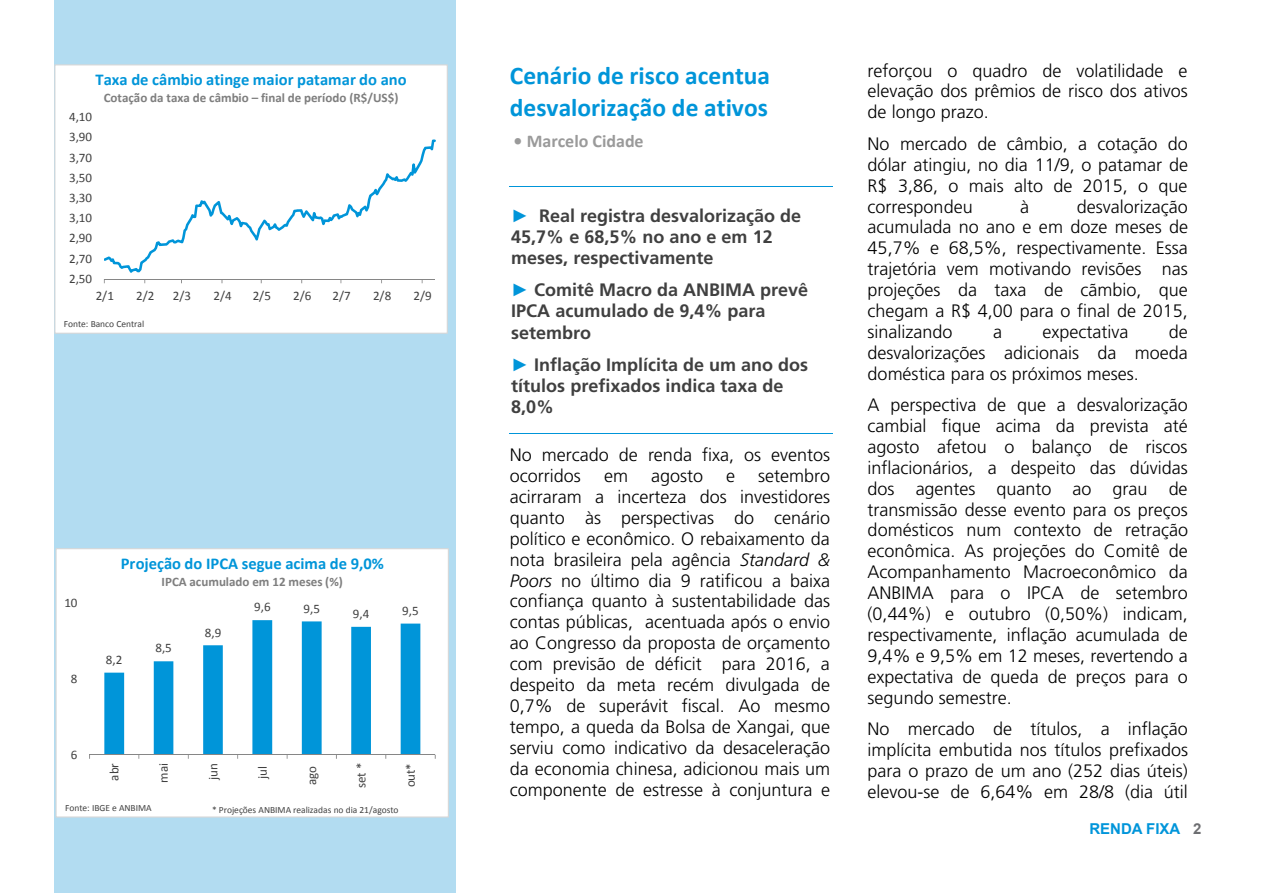
<style>
.page{position:relative;width:1263px;height:893px;background:#fff}
.page>*{position:absolute;margin:0;border:0;box-sizing:border-box;transform-origin:0 0}
.t1{font:700 25.5px/31.2px "Calibri";color:#0095d9}
.t2{font:300 18px/20.9px "Frutiger";color:#000;text-align:justify}
.t3{font:700 18px/21.3px "Frutiger";color:#404040}
.t4{font:700 18px "Calibri";color:#9a9a9a}
.t5{font:700 16.5px "Calibri";color:#0095d9}
.t6{font:700 15px "Arial";color:#0095da}
.t7{font:13.05px "Calibri";color:#404040}
.t8{font:700 13.05px "Calibri";color:#7e7e7e}
.t9{font:9.45px "Calibri";letter-spacing:-.005em;color:#404040}
.s1{font-family:"Arial";font-weight:400;color:#0095d9}
.s2{font-style:italic}
.s3{color:#6d6e71}
</style>
<div class="page">
<div style="left:54px;top:0;width:401px;height:893px;background:#b2dcf1"></div>
<hr style="left:509px;top:186px;width:323px;height:1px;background:#0095d9">
<hr style="left:509px;top:433px;width:323px;height:1px;background:#0095d9">
<div style="left:55px;top:65px;width:392px;height:268px;background:#fff"></div>
<hr style="left:104px;top:279px;width:331px;height:1px;background:#868686">
<svg style="left:104px;top:140px;width:332px;height:133px"></svg>
<div style="left:54px;top:64px;width:394px;height:270px;border:1px solid #d8d8d8"></div>
<div style="left:57px;top:549px;width:391px;height:267px;background:#fff"></div>
<hr style="left:90px;top:754px;width:345px;height:1px;background:#868686">
<svg style="left:104px;top:620px;width:316px;height:139px"></svg>
<div style="left:56px;top:548px;width:393px;height:270px;border:1px solid #d8d8d8"></div>
<p class="t5" style="left:96px;top:69px;width:313px">Taxa de câmbio atinge maior patamar do ano</p>
<p class="t8" style="left:104px;top:90px;width:296px">Cotação da taxa de câmbio – final de período (R$/US$)</p>
<p class="t7" style="left:69px;top:109px;width:25px">4,10</p>
<p class="t7" style="left:69px;top:129px;width:25px">3,90</p>
<p class="t7" style="left:69px;top:149px;width:25px">3,70</p>
<p class="t7" style="left:69px;top:169px;width:25px">3,50</p>
<p class="t7" style="left:69px;top:189px;width:25px">3,30</p>
<p class="t7" style="left:69px;top:210px;width:25px">3,10</p>
<p class="t7" style="left:69px;top:230px;width:25px">2,90</p>
<p class="t7" style="left:69px;top:250px;width:25px">2,70</p>
<p class="t7" style="left:69px;top:270px;width:25px">2,50</p>
<p class="t7" style="left:96px;top:287px;width:20px">2/1</p>
<p class="t7" style="left:136px;top:287px;width:20px">2/2</p>
<p class="t7" style="left:173px;top:287px;width:20px">2/3</p>
<p class="t7" style="left:214px;top:287px;width:20px">2/4</p>
<p class="t7" style="left:253px;top:287px;width:20px">2/5</p>
<p class="t7" style="left:293px;top:287px;width:20px">2/6</p>
<p class="t7" style="left:333px;top:287px;width:20px">2/7</p>
<p class="t7" style="left:373px;top:287px;width:20px">2/8</p>
<p class="t7" style="left:414px;top:287px;width:20px">2/9</p>
<p class="t9" style="left:64px;top:318px;width:82px">Fonte: Banco Central</p>
<p class="t7" style="left:64px;top:595px;width:15px">10</p>
<p class="t7" style="left:71px;top:670px;width:8px">8</p>
<p class="t7" style="left:71px;top:746px;width:8px">6</p>
<p class="t5" style="left:121px;top:553px;width:264px">Projeção do IPCA segue acima de 9,0%</p>
<p class="t8" style="left:161px;top:573px;width:183px">IPCA acumulado em 12 meses (%)</p>
<p class="t7" style="left:106px;top:651px;width:18px">8,2</p>
<p class="t7" style="left:155px;top:640px;width:18px">8,5</p>
<p class="t7" style="left:205px;top:624px;width:18px">8,9</p>
<p class="t7" style="left:254px;top:599px;width:18px">9,6</p>
<p class="t7" style="left:304px;top:600px;width:18px">9,5</p>
<p class="t7" style="left:353px;top:605px;width:18px">9,4</p>
<p class="t7" style="left:402px;top:602px;width:18px">9,5</p>
<p class="t7" style="left:106px;top:780px;width:19px;rotate:-90deg">abr</p>
<p class="t7" style="left:155px;top:782px;width:21px;rotate:-90deg">mai</p>
<p class="t7" style="left:205px;top:780px;width:18px;rotate:-90deg">jun</p>
<p class="t7" style="left:254px;top:779px;width:14px;rotate:-90deg">jul</p>
<p class="t7" style="left:304px;top:785px;width:21px;rotate:-90deg">ago</p>
<p class="t7" style="left:353px;top:788px;width:27px;rotate:-90deg">set *</p>
<p class="t7" style="left:402px;top:787px;width:26px;rotate:-90deg">out*</p>
<p class="t9" style="left:65px;top:801px;width:88px">Fonte: IBGE e ANBIMA</p>
<p class="t9" style="left:212px;top:804px;width:188px">* Projeções ANBIMA realizadas no dia 21/agosto</p>
<h1 class="t1" style="left:510px;top:60px;width:262px">Cenário de risco acentua desvalorização de ativos</h1>
<p class="t4" style="left:514px;top:130px;width:132px">• Marcelo Cidade</p>
<p class="t3" style="left:511px;top:205px;width:291px"><span class="s1">►</span> Real registra desvalorização de<br>45,7% e 68,5% no ano e em 12 meses, respectivamente</p>
<p class="t3" style="left:511px;top:279px;width:298px"><span class="s1">►</span> Comitê Macro da ANBIMA prevê<br>IPCA acumulado de 9,4% para setembro</p>
<p class="t3" style="left:511px;top:354px;width:298px"><span class="s1">►</span> Inflação Implícita de um ano dos títulos prefixados indica taxa de<br>8,0%</p>
<p class="t2" style="left:510px;top:445px;width:322px">No mercado de renda fixa, os eventos ocorridos</p>
<p class="t2" style="left:510px;top:465px;width:322px;text-indent:248px">setembro acirraram a incerteza dos investidores quanto às perspectivas do cenário político e econômico. O rebaixamento da nota brasileira pela agência <span class="s2">Standard &amp; Poors</span> no último dia 9 ratificou a baixa confiança quanto à sustentabilidade das contas públicas, acentuada após o envio ao Congresso da proposta de orçamento com previsão de déficit para 2016, a despeito da meta recém divulgada de 0,7% de superávit fiscal. Ao mesmo tempo, a queda da Bolsa de Xangai, que serviu como indicativo da desaceleração da economia chinesa, adicionou mais um componente de estresse à conjuntura e</p>
<p class="t2" style="left:604px;top:465px;width:25px">em</p>
<p class="t2" style="left:651px;top:465px;width:54px">agosto</p>
<p class="t2" style="left:726px;top:465px;width:10px">e</p>
<p class="t2" style="left:868px;top:60px;width:322px">reforçou o quadro de volatilidade e elevação dos prêmios de risco dos ativos de longo prazo.</p>
<p class="t2" style="left:868px;top:133px;width:322px">No mercado de câmbio, a cotação do dólar atingiu, no dia 11/9, o patamar de R$ 3,86, o mais alto de 2015, o que correspondeu</p>
<p class="t2" style="left:868px;top:196px;width:322px;text-indent:209px">desvalorização acumulada no ano e em doze meses de 45,7% e 68,5%, respectivamente. Essa trajetória vem motivando revisões nas projeções da taxa de cãmbio, que chegam a R$ 4,00 para o final de 2015, sinalizando</p>
<p class="t2" style="left:1020px;top:196px;width:10px">à</p>
<p class="t2" style="left:868px;top:321px;width:322px;text-indent:301px">de desvalorizações adicionais da moeda doméstica para os próximos meses.</p>
<p class="t2" style="left:868px;top:395px;width:322px">A perspectiva de que a desvalorização cambial fique acima da prevista até agosto afetou o balanço de riscos inflacionários, a despeito das dúvidas dos agentes quanto ao grau de transmissão desse evento para os preços domésticos num contexto de retração econômica. As projeções do Comitê de Acompanhamento Macroeconômico da ANBIMA para o IPCA de setembro (0,44%) e outubro (0,50%) indicam, respectivamente, inflação acumulada de 9,4% e 9,5% em 12 meses, revertendo a expectativa de queda de preços para o segundo semestre.</p>
<p class="t2" style="left:868px;top:719px;width:322px">No mercado de títulos, a inflação implícita embutida nos títulos prefixados para o prazo de um ano (252 dias úteis) elevou-se de 6,64% em 28/8 (dia útil</p>
<p class="t2" style="left:993px;top:321px;width:10px">a</p>
<p class="t2" style="left:1042px;top:321px;width:87px">expectativa</p>
<p class="t6" style="left:1089px;top:819px;width:114px">RENDA FIXA <span class="s3">2</span></p>
</div>
